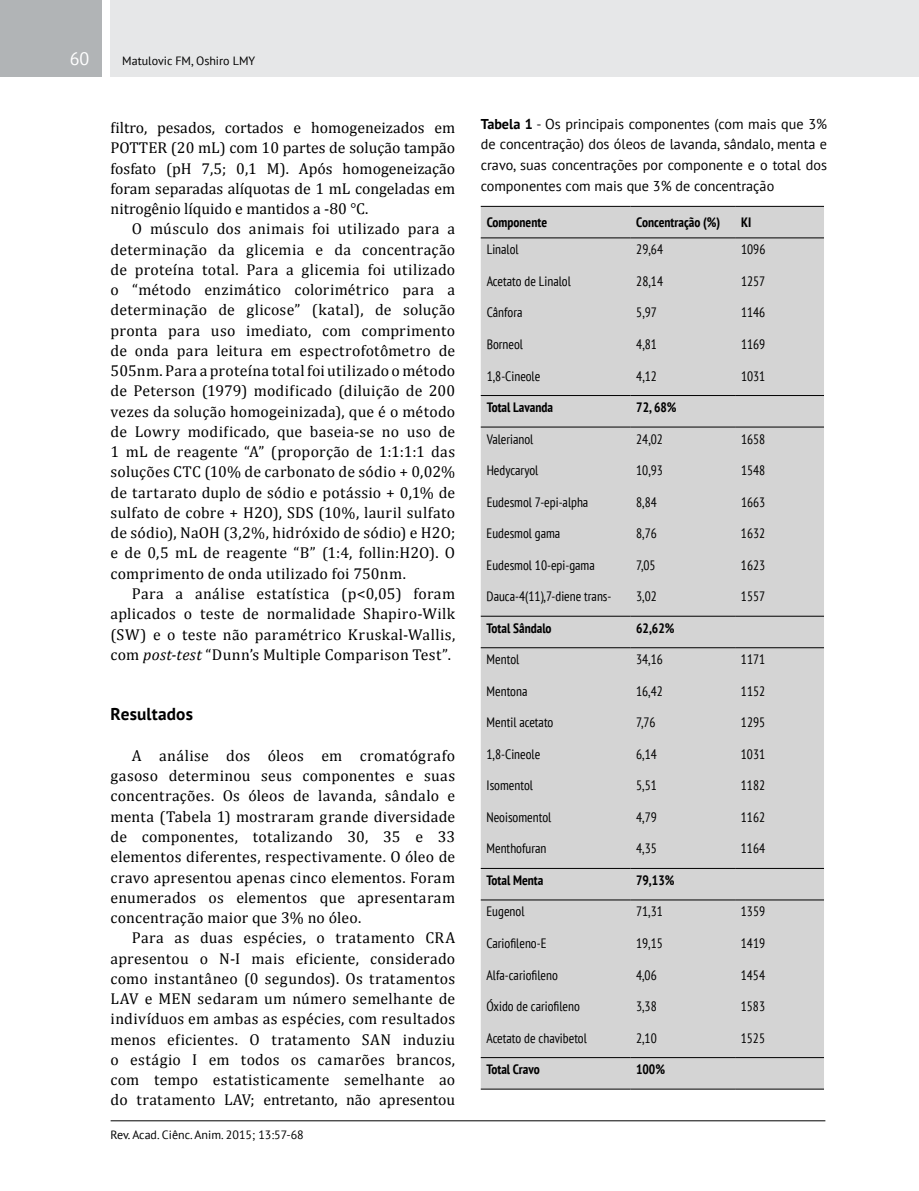
<style>
.page{position:relative;width:919px;height:1191px;background:#fff}
.page>*{position:absolute;margin:0;border:0;box-sizing:border-box;transform-origin:0 0}
.t1{font:18px "PT Sans";color:#fff}
.t2{font:700 17.25px "PT Sans";letter-spacing:.01em;color:#000}
.t3{font:15.75px/20.2px "Cambria";letter-spacing:.005em;color:#000;text-align:justify}
.t4{font:14.25px/20.2px "PT Sans";color:#000;text-align:justify}
.t5{font:condensed 13.5px "PT Sans";color:#000}
.t6{font:700 condensed 13.5px "PT Sans";color:#000}
.t7{font:12px "PT Sans";color:#000}
.s1{font-style:italic}
.s2{font-weight:700}
</style>
<div class="page">
<div style="left:111px;top:0;width:807px;height:77px;background:#e6e7e8"></div>
<div style="left:0;top:0;width:102px;height:77px;background:#b1b4b6"></div>
<hr style="left:111px;top:1120px;width:714px;height:1px;background:#000">
<div style="left:480px;top:207px;width:344px;height:881px;background:#d4d4d4"></div>
<hr style="left:480px;top:206px;width:150px;height:1px;background:#000">
<hr style="left:630px;top:206px;width:105px;height:1px;background:#000">
<hr style="left:735px;top:206px;width:89px;height:1px;background:#000">
<hr style="left:480px;top:237px;width:150px;height:1px;background:#000">
<hr style="left:630px;top:237px;width:105px;height:1px;background:#000">
<hr style="left:735px;top:237px;width:89px;height:1px;background:#000">
<hr style="left:480px;top:395px;width:150px;height:1px;background:#000">
<hr style="left:630px;top:395px;width:105px;height:1px;background:#000">
<hr style="left:735px;top:395px;width:89px;height:1px;background:#000">
<hr style="left:480px;top:427px;width:150px;height:1px;background:#000">
<hr style="left:630px;top:427px;width:105px;height:1px;background:#000">
<hr style="left:735px;top:427px;width:89px;height:1px;background:#000">
<hr style="left:480px;top:616px;width:150px;height:1px;background:#000">
<hr style="left:630px;top:616px;width:105px;height:1px;background:#000">
<hr style="left:735px;top:616px;width:89px;height:1px;background:#000">
<hr style="left:480px;top:647px;width:150px;height:1px;background:#000">
<hr style="left:630px;top:647px;width:105px;height:1px;background:#000">
<hr style="left:735px;top:647px;width:89px;height:1px;background:#000">
<hr style="left:480px;top:868px;width:150px;height:1px;background:#000">
<hr style="left:630px;top:868px;width:105px;height:1px;background:#000">
<hr style="left:735px;top:868px;width:89px;height:1px;background:#000">
<hr style="left:480px;top:899px;width:150px;height:1px;background:#000">
<hr style="left:630px;top:899px;width:105px;height:1px;background:#000">
<hr style="left:735px;top:899px;width:89px;height:1px;background:#000">
<hr style="left:480px;top:1057px;width:150px;height:1px;background:#000">
<hr style="left:630px;top:1057px;width:105px;height:1px;background:#000">
<hr style="left:735px;top:1057px;width:89px;height:1px;background:#000">
<hr style="left:480px;top:1088px;width:150px;height:1px;background:#000">
<hr style="left:630px;top:1088px;width:105px;height:1px;background:#000">
<hr style="left:735px;top:1088px;width:89px;height:1px;background:#000">
<p class="t1" style="left:70px;top:47px;width:21px">60</p>
<p class="t7" style="left:122px;top:53px;width:134px">Matulovic FM, Oshiro LMY</p>
<p class="t3" style="left:111px;top:117px;width:346px">filtro, pesados, cortados e homogeneizados em POTTER (20 mL) com 10 partes de solução tampão fosfato (pH 7,5; 0,1 M). Após homogeneização foram separadas alíquotas de 1 mL congeladas em nitrogênio líquido e mantidos a -80 °C.</p>
<p class="t3" style="left:111px;top:219px;width:346px;text-indent:21px">O músculo dos animais foi utilizado para a determinação da glicemia e da concentração de proteína total. Para a glicemia foi utilizado o “método enzimático colorimétrico para a determinação de glicose” (katal), de solução pronta para uso imediato, com comprimento de onda para leitura em espectrofotômetro de 505nm. Para a proteína total foi utilizado o método de Peterson (1979) modificado (diluição de 200 vezes da solução homogeinizada), que é o método de Lowry modificado, que baseia-se no uso de 1 mL de reagente “A” (proporção de 1:1:1:1 das soluções CTC (10% de carbonato de sódio + 0,02% de tartarato duplo de sódio e potássio + 0,1% de sulfato de cobre + H2O), SDS (10%, lauril sulfato de sódio), NaOH (3,2%, hidróxido de sódio) e H2O; e de 0,5 mL de reagente “B” (1:4, follin:H2O). O comprimento de onda utilizado foi 750nm.</p>
<p class="t3" style="left:111px;top:583px;width:346px;text-indent:21px">Para a análise estatística (p&lt;0,05) foram aplicados o teste de normalidade Shapiro-Wilk (SW) e o teste não paramétrico Kruskal-Wallis, com <span class="s1">post-test</span> “Dunn’s Multiple Comparison Test”.</p>
<p class="t2" style="left:111px;top:703px;width:84px">Resultados</p>
<p class="t3" style="left:111px;top:745px;width:346px;text-indent:21px">A análise dos óleos em cromatógrafo gasoso determinou seus componentes e suas concentrações. Os óleos de lavanda, sândalo e menta (Tabela 1) mostraram grande diversidade de componentes, totalizando 30, 35 e 33 elementos diferentes, respectivamente. O óleo de cravo apresentou apenas cinco elementos. Foram enumerados os elementos que apresentaram concentração maior que 3% no óleo.</p>
<p class="t3" style="left:111px;top:927px;width:346px;text-indent:21px">Para as duas espécies, o tratamento CRA apresentou o N-I mais eficiente, considerado como instantâneo (0 segundos). Os tratamentos LAV e MEN sedaram um número semelhante de indivíduos em ambas as espécies, com resultados menos eficientes. O tratamento SAN induziu o estágio I em todos os camarões brancos, com tempo estatisticamente semelhante ao do tratamento LAV; entretanto, não apresentou</p>
<p class="t7" style="left:111px;top:1126px;width:195px">Rev. Acad. Ciênc. Anim. 2015; 13:57-68</p>
<p class="t4" style="left:480px;top:114px;width:348px"><span class="s2">Tabela 1</span> - Os principais componentes (com mais que 3% de concentração) dos óleos de lavanda, sândalo, menta e cravo, suas concentrações por componente e o total dos</p>
<p class="t4" style="left:480px;top:176px;width:295px">componentes com mais que 3% de concentração</p>
<p class="t6" style="left:486px;top:214px;width:62px">Componente</p>
<p class="t6" style="left:636px;top:214px;width:85px">Concentração (%)</p>
<p class="t6" style="left:741px;top:214px;width:12px">KI</p>
<p class="t5" style="left:486px;top:241px;width:33px">Linalol</p>
<p class="t5" style="left:636px;top:241px;width:28px">29,64</p>
<p class="t5" style="left:741px;top:241px;width:26px">1096</p>
<p class="t5" style="left:486px;top:272px;width:86px">Acetato de Linalol</p>
<p class="t5" style="left:636px;top:272px;width:28px">28,14</p>
<p class="t5" style="left:741px;top:272px;width:26px">1257</p>
<p class="t5" style="left:486px;top:304px;width:37px">Cânfora</p>
<p class="t5" style="left:636px;top:304px;width:22px">5,97</p>
<p class="t5" style="left:741px;top:304px;width:26px">1146</p>
<p class="t5" style="left:486px;top:335px;width:38px">Borneol</p>
<p class="t5" style="left:636px;top:335px;width:22px">4,81</p>
<p class="t5" style="left:741px;top:335px;width:26px">1169</p>
<p class="t5" style="left:486px;top:367px;width:55px">1,8-Cineole</p>
<p class="t5" style="left:636px;top:367px;width:22px">4,12</p>
<p class="t5" style="left:741px;top:367px;width:26px">1031</p>
<p class="t6" style="left:486px;top:398px;width:68px">Total Lavanda</p>
<p class="t6" style="left:636px;top:398px;width:42px">72, 68%</p>
<p class="t5" style="left:486px;top:430px;width:48px">Valerianol</p>
<p class="t5" style="left:636px;top:430px;width:28px">24,02</p>
<p class="t5" style="left:741px;top:430px;width:26px">1658</p>
<p class="t5" style="left:486px;top:462px;width:53px">Hedycaryol</p>
<p class="t5" style="left:636px;top:462px;width:28px">10,93</p>
<p class="t5" style="left:741px;top:462px;width:26px">1548</p>
<p class="t5" style="left:486px;top:493px;width:103px">Eudesmol 7-epi-alpha</p>
<p class="t5" style="left:636px;top:493px;width:22px">8,84</p>
<p class="t5" style="left:741px;top:493px;width:26px">1663</p>
<p class="t5" style="left:486px;top:525px;width:75px">Eudesmol gama</p>
<p class="t5" style="left:636px;top:525px;width:22px">8,76</p>
<p class="t5" style="left:741px;top:525px;width:26px">1632</p>
<p class="t5" style="left:486px;top:556px;width:110px">Eudesmol 10-epi-gama</p>
<p class="t5" style="left:636px;top:556px;width:21px">7,05</p>
<p class="t5" style="left:741px;top:556px;width:26px">1623</p>
<p class="t5" style="left:486px;top:588px;width:126px">Dauca-4(11),7-diene trans-</p>
<p class="t5" style="left:636px;top:588px;width:22px">3,02</p>
<p class="t5" style="left:741px;top:588px;width:26px">1557</p>
<p class="t6" style="left:486px;top:619px;width:66px">Total Sândalo</p>
<p class="t6" style="left:636px;top:619px;width:40px">62,62%</p>
<p class="t5" style="left:486px;top:651px;width:34px">Mentol</p>
<p class="t5" style="left:636px;top:651px;width:28px">34,16</p>
<p class="t5" style="left:740px;top:651px;width:26px">1171</p>
<p class="t5" style="left:486px;top:682px;width:42px">Mentona</p>
<p class="t5" style="left:636px;top:682px;width:28px">16,42</p>
<p class="t5" style="left:740px;top:682px;width:26px">1152</p>
<p class="t5" style="left:486px;top:714px;width:68px">Mentil acetato</p>
<p class="t5" style="left:636px;top:714px;width:21px">7,76</p>
<p class="t5" style="left:740px;top:714px;width:26px">1295</p>
<p class="t5" style="left:486px;top:745px;width:55px">1,8-Cineole</p>
<p class="t5" style="left:636px;top:745px;width:22px">6,14</p>
<p class="t5" style="left:740px;top:745px;width:26px">1031</p>
<p class="t5" style="left:486px;top:777px;width:48px">Isomentol</p>
<p class="t5" style="left:636px;top:777px;width:22px">5,51</p>
<p class="t5" style="left:740px;top:777px;width:26px">1182</p>
<p class="t5" style="left:486px;top:808px;width:66px">Neoisomentol</p>
<p class="t5" style="left:636px;top:808px;width:22px">4,79</p>
<p class="t5" style="left:740px;top:808px;width:26px">1162</p>
<p class="t5" style="left:486px;top:840px;width:61px">Menthofuran</p>
<p class="t5" style="left:636px;top:840px;width:22px">4,35</p>
<p class="t5" style="left:740px;top:840px;width:26px">1164</p>
<p class="t6" style="left:486px;top:871px;width:58px">Total Menta</p>
<p class="t6" style="left:636px;top:871px;width:40px">79,13%</p>
<p class="t5" style="left:486px;top:903px;width:39px">Eugenol</p>
<p class="t5" style="left:636px;top:903px;width:28px">71,31</p>
<p class="t5" style="left:740px;top:903px;width:26px">1359</p>
<p class="t5" style="left:486px;top:934px;width:61px">Cariofileno-E</p>
<p class="t5" style="left:636px;top:934px;width:28px">19,15</p>
<p class="t5" style="left:740px;top:934px;width:26px">1419</p>
<p class="t5" style="left:486px;top:966px;width:73px">Alfa-cariofileno</p>
<p class="t5" style="left:636px;top:966px;width:22px">4,06</p>
<p class="t5" style="left:740px;top:966px;width:26px">1454</p>
<p class="t5" style="left:486px;top:997px;width:95px">Óxido de cariofileno</p>
<p class="t5" style="left:636px;top:997px;width:22px">3,38</p>
<p class="t5" style="left:740px;top:997px;width:26px">1583</p>
<p class="t5" style="left:486px;top:1029px;width:102px">Acetato de chavibetol</p>
<p class="t5" style="left:636px;top:1029px;width:22px">2,10</p>
<p class="t5" style="left:740px;top:1029px;width:26px">1525</p>
<p class="t6" style="left:486px;top:1060px;width:55px">Total Cravo</p>
<p class="t6" style="left:636px;top:1060px;width:31px">100%</p>
</div>
